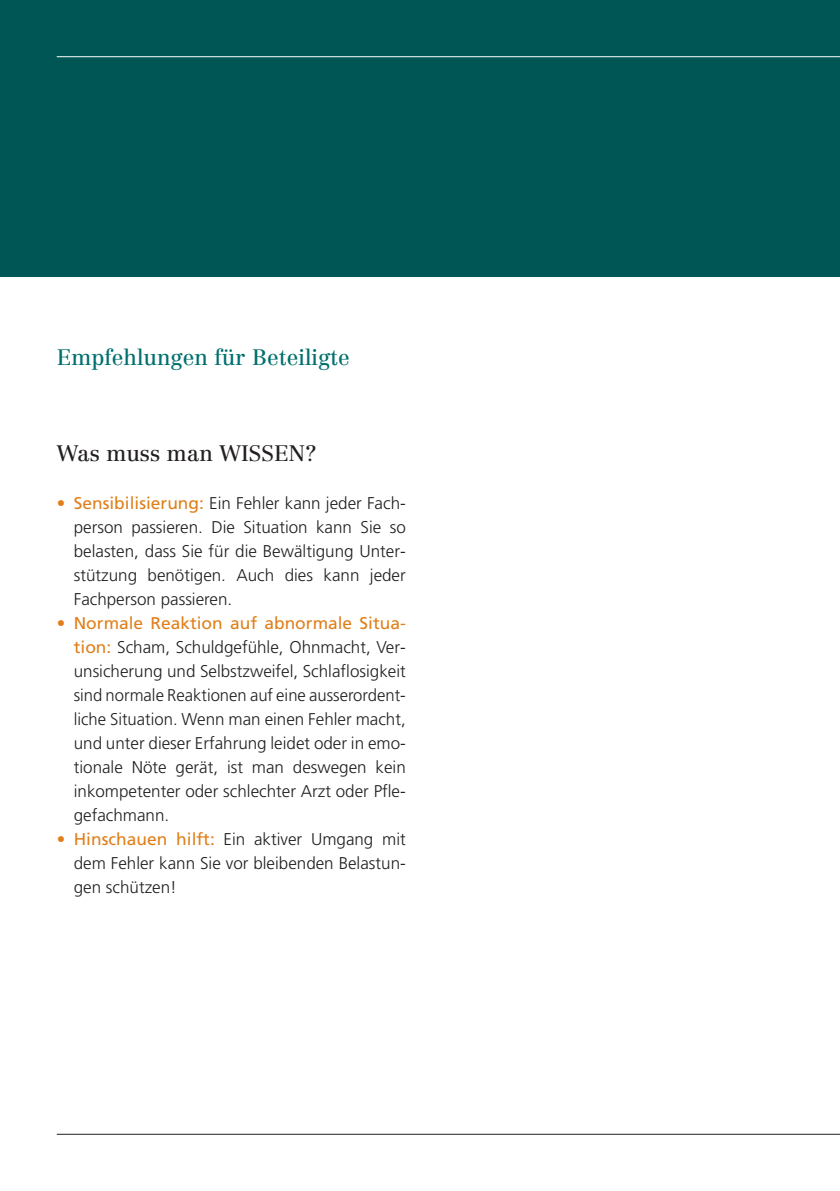
<style>
.page{position:relative;width:840px;height:1191px;background:#fff}
.page>*{position:absolute;margin:0;border:0;box-sizing:border-box;transform-origin:0 0}
.t1{font:22px "Centennial";color:#006f6d}
.t2{font:22px "Centennial";color:#231f20}
.t3{font:300 17px/24px "Frutiger";color:#231f20;text-align:justify}
.s1{font-weight:400;color:#e07f1a}
</style>
<div class="page">
<hr style="left:57px;top:1134px;width:782px;height:1px;background:#231f20">
<div style="left:0;top:0;width:839px;height:276px;background:#005655"></div>
<hr style="left:57px;top:56px;width:782px;height:1px;background:#fff">
<hr style="left:0;top:0;width:1px;height:1191px;background:#f9a533">
<p class="t1" style="left:57px;top:348px;width:294px">Empfehlungen für Beteiligte</p>
<p class="t2" style="left:57px;top:444px;width:262px">Was muss man WISSEN?</p>
<p class="t3" style="left:74px;top:492px;width:333px;text-indent:-17px"><span class="s1">• Sensibilisierung:</span> Ein Fehler kann jeder Fach&shy;person passieren. Die Situation kann Sie so belasten, dass Sie für die Bewältigung Unter&shy;stützung benötigen. Auch dies kann jeder Fachperson passieren.</p>
<p class="t3" style="left:74px;top:612px;width:333px;text-indent:-17px"><span class="s1">• Normale Reaktion auf abnormale Situa&shy;tion:</span> Scham, Schuldgefühle, Ohnmacht, Ver&shy;unsicherung und Selbstzweifel, Schlaflosigkeit sind normale Reaktionen auf eine ausserordent&shy;liche Situation. Wenn man einen Fehler macht, und unter dieser Erfahrung leidet oder in emo&shy;tionale Nöte gerät, ist man deswegen kein inkompetenter oder schlechter Arzt oder Pfle&shy;gefachmann.</p>
<p class="t3" style="left:74px;top:828px;width:333px;text-indent:-17px"><span class="s1">• Hinschauen hilft:</span> Ein aktiver Umgang mit dem Fehler kann Sie vor bleibenden Belastun&shy;gen schützen!</p>
</div>
